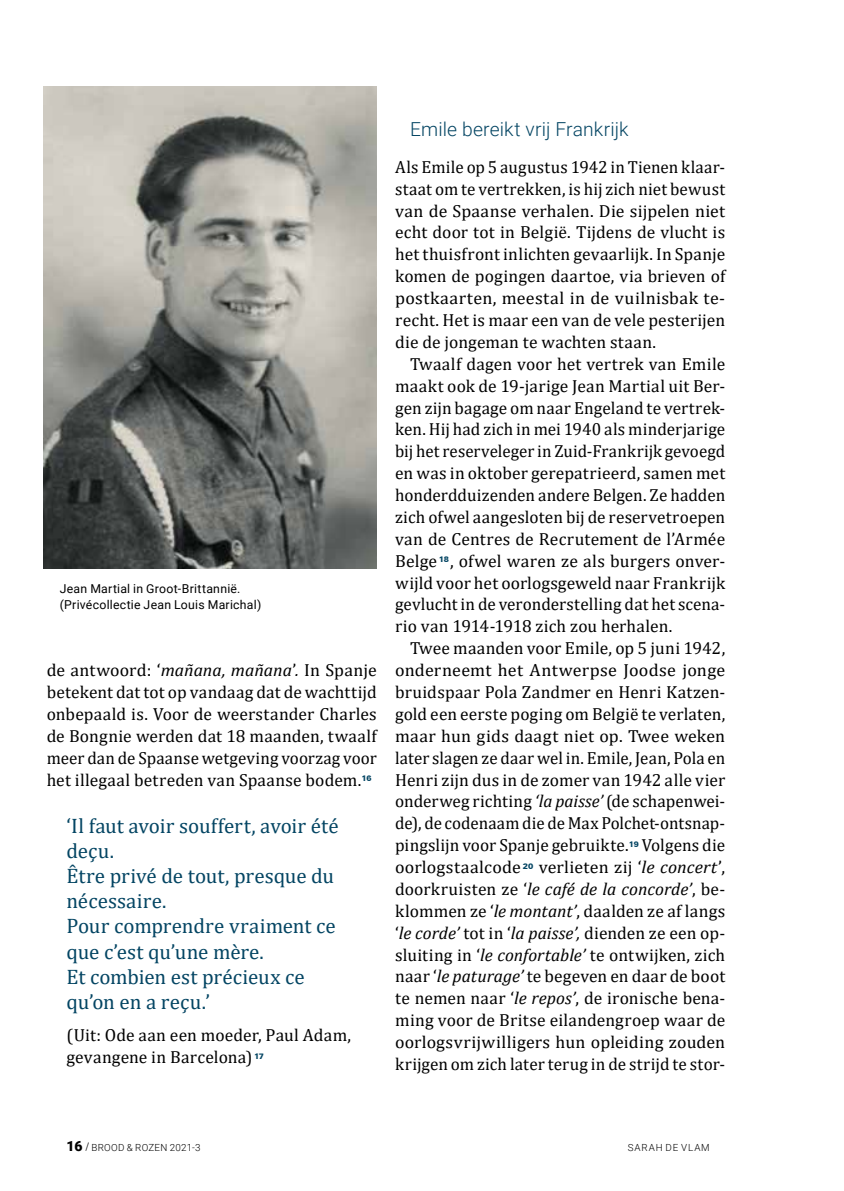
<style>
.page{position:relative;width:844px;height:1191px;background:#fff}
.page>*{position:absolute;margin:0;border:0;box-sizing:border-box;transform-origin:0 0}
.t1{font:21px/25.2px "Cambria";color:#044563}
.t2{font:300 19.25px "Roboto";letter-spacing:.005em;color:#044563}
.t3{font:17.5px/21.9px "Cambria";letter-spacing:.005em;color:#000;text-align:justify}
.t4{font:17.5px "Cambria";letter-spacing:.025em;color:#000}
.t5{font:12.25px/15.8px "Roboto";letter-spacing:.02em;color:#000}
.t6{font:300 9.8px "Roboto";letter-spacing:.03em;color:#000}
.t7{font:300 9.8px "Roboto";letter-spacing:.085em;color:#000}
.t8{font:900 7.7px "Zurich BT";letter-spacing:-.015em;color:#044563}
.s1{font-style:italic}
.s2{font-weight:900;font-size:14px}
.s3{font-family:"Zurich BT";font-weight:400;font-size:10.5px}
</style>
<div class="page">
<img style="left:43px;top:87px;width:334px;height:481px">
<p class="t5" style="left:60px;top:580px;width:203px">Jean Martial in Groot-Brittannië. (Privécollectie Jean Louis Marichal)</p>
<p class="t3" style="left:47px;top:659px;width:331px">de antwoord: ‘<span class="s1">mañana, mañana</span>’<span class="s1">.</span> In Spanje betekent dat tot op vandaag dat de wachttijd onbepaald is. Voor de weerstander Charles de Bongnie werden dat 18 maanden, twaalf meer dan de Spaanse wetgeving voorzag voor het illegaal betreden van Spaanse bodem.</p>
<p class="t8" style="left:361px;top:773px;width:12px">16</p>
<p class="t1" style="left:66px;top:812px;width:274px">‘Il faut avoir souffert, avoir été deçu.<br>Être privé de tout, presque du nécessaire.<br>Pour comprendre vraiment ce que c’est qu’une mère.<br>Et combien est précieux ce qu’on en a reçu.’</p>
<p class="t3" style="left:66px;top:1024px;width:286px">(Uit: Ode aan een moeder, Paul Adam, gevangene in Barcelona)</p>
<p class="t8" style="left:254px;top:1051px;width:11px">17</p>
<p class="t2" style="left:410px;top:116px;width:220px">Emile bereikt vrij Frankrijk</p>
<p class="t3" style="left:395px;top:156px;width:331px">Als Emile op 5 augustus 1942 in Tienen klaar-</p>
<p class="t3" style="left:395px;top:178px;width:331px">staat om te vertrekken, is hij zich niet bewust</p>
<p class="t3" style="left:395px;top:200px;width:331px">van de Spaanse verhalen. Die sijpelen niet</p>
<p class="t3" style="left:395px;top:221px;width:331px">echt door tot in België. Tijdens de vlucht is</p>
<p class="t3" style="left:395px;top:243px;width:331px">het thuisfront inlichten gevaarlijk. In Spanje</p>
<p class="t3" style="left:395px;top:265px;width:331px">komen de pogingen daartoe, via brieven of</p>
<p class="t4" style="left:395px;top:288px;width:331px">postkaarten, meestal in de vuilnisbak te-</p>
<p class="t3" style="left:395px;top:309px;width:331px">recht. Het is maar een van de vele pesterijen</p>
<p class="t3" style="left:395px;top:331px;width:262px">die de jongeman te wachten staan.</p>
<p class="t3" style="left:410px;top:353px;width:316px">Twaalf dagen voor het vertrek van Emile</p>
<p class="t3" style="left:395px;top:375px;width:331px">maakt ook de 19-jarige Jean Martial uit Ber-</p>
<p class="t3" style="left:395px;top:396px;width:331px">gen zijn bagage om naar Engeland te vertrek-</p>
<p class="t3" style="left:395px;top:418px;width:331px">ken. Hij had zich in mei 1940 als minderjarige</p>
<p class="t3" style="left:395px;top:440px;width:331px">bij het reserveleger in Zuid-Frankrijk gevoegd</p>
<p class="t3" style="left:395px;top:462px;width:331px">en was in oktober gerepatrieerd, samen met</p>
<p class="t3" style="left:395px;top:484px;width:331px">honderdduizenden andere Belgen. Ze hadden</p>
<p class="t3" style="left:395px;top:506px;width:331px">zich ofwel aangesloten bij de reservetroepen</p>
<p class="t3" style="left:395px;top:528px;width:331px">van de Centres de Recrutement de l’Armée</p>
<p class="t3" style="left:395px;top:550px;width:44px">Belge</p>
<p class="t8" style="left:439px;top:555px;width:12px">18</p>
<p class="t3" style="left:450px;top:550px;width:277px">, ofwel waren ze als burgers onver-</p>
<p class="t3" style="left:395px;top:571px;width:331px">wijld voor het oorlogsgeweld naar Frankrijk</p>
<p class="t3" style="left:395px;top:593px;width:331px">gevlucht in de veronderstelling dat het scena-</p>
<p class="t3" style="left:395px;top:615px;width:279px">rio van 1914-1918 zich zou herhalen.</p>
<p class="t3" style="left:410px;top:637px;width:316px">Twee maanden voor Emile, op 5 juni 1942,</p>
<p class="t3" style="left:395px;top:659px;width:331px">onderneemt het Antwerpse Joodse jonge</p>
<p class="t3" style="left:395px;top:681px;width:331px">bruidspaar Pola Zandmer en Henri Katzen-</p>
<p class="t3" style="left:395px;top:703px;width:331px">gold een eerste poging om België te verlaten,</p>
<p class="t3" style="left:395px;top:725px;width:331px">maar hun gids daagt niet op. Twee weken</p>
<p class="t3" style="left:395px;top:746px;width:331px">later slagen ze daar wel in. Emile, Jean, Pola en</p>
<p class="t3" style="left:395px;top:768px;width:331px">Henri zijn dus in de zomer van 1942 alle vier</p>
<p class="t3" style="left:395px;top:790px;width:331px">onderweg richting <span class="s1">‘la paisse’</span> (de schapenwei-</p>
<p class="t3" style="left:395px;top:812px;width:331px">de), de codenaam die de Max Polchet-ontsnap-</p>
<p class="t3" style="left:395px;top:834px;width:235px">pingslijn voor Spanje gebruikte.</p>
<p class="t8" style="left:628px;top:839px;width:11px">19</p>
<p class="t3" style="left:641px;top:834px;width:85px">Volgens die</p>
<p class="t3" style="left:395px;top:856px;width:127px">oorlogstaalcode</p>
<p class="t8" style="left:522px;top:861px;width:12px">20</p>
<p class="t3" style="left:395px;top:856px;width:331px;text-indent:143px">verlieten zij ‘<span class="s1">le concert</span>’, doorkruisten ze ‘<span class="s1">le café de la concorde’</span>, be&shy;klommen ze ‘<span class="s1">le montant’</span>, daalden ze af langs ‘<span class="s1">le corde’</span> tot in ‘<span class="s1">la paisse’,</span> dienden ze een op&shy;sluiting in ‘<span class="s1">le confortable’</span> te ontwijken, zich naar ‘<span class="s1">le paturage’</span> te begeven en daar de boot te nemen naar ‘<span class="s1">le repos’</span>, de ironische bena&shy;ming voor de Britse eilandengroep waar de oorlogsvrijwilligers hun opleiding zouden krijgen om zich later terug in de strijd te stor-</p>
<p class="t6" style="left:66px;top:1140px;width:136px"><span class="s2">16</span> <span class="s3">/</span> BROOD &amp; ROZEN 2021-3</p>
<p class="t7" style="left:627px;top:1140px;width:83px">SARAH DE VLAM</p>
</div>
